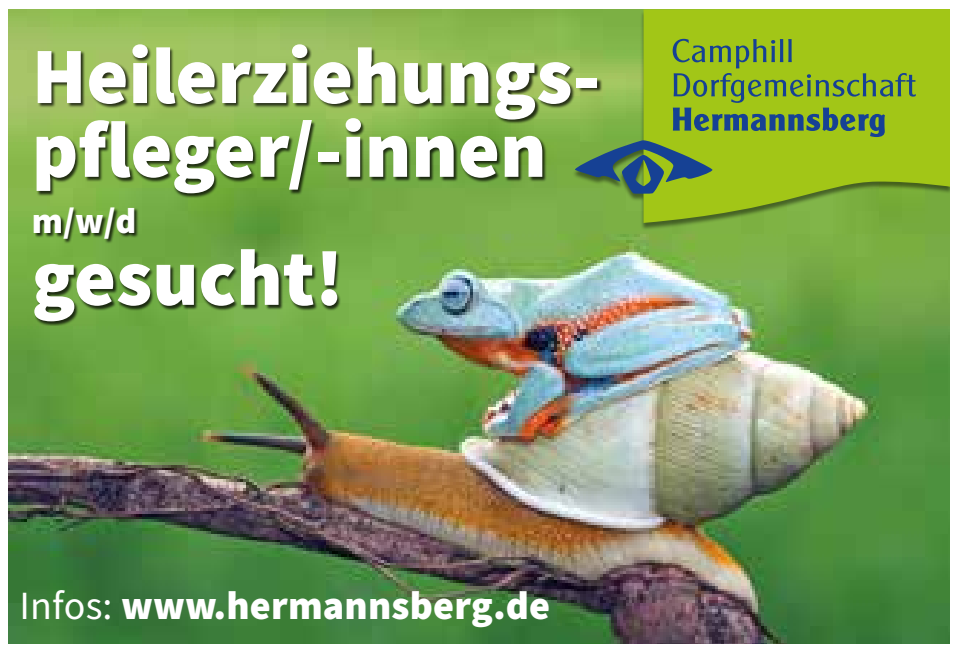
<style>
.page{position:relative;width:962px;height:658px;background:#fff}
.page>*{position:absolute;margin:0;border:0;box-sizing:border-box;transform-origin:0 0}
.t1{font:900 80px/73.6px "Source Sans Pro";color:#fff}
.t2{font:900 40px "Source Sans Pro";letter-spacing:.005em;color:#fff}
.t3{font:900 36px "Source Sans Pro";color:#fff}
.s1{font-weight:400}
</style>
<div class="page">
<img style="left:8px;top:9px;width:941px;height:634px">
<div style="left:571px;top:10px;width:378px;height:221px;background:#7cb044"></div>
<svg style="left:643px;top:9px;width:306px;height:214px;fill:#a2c617"></svg>
<svg style="left:602px;top:39px;width:325px;height:155px"></svg>
<div style="left:891px;top:108px;width:43px;height:31px;background:#a2c617"></div>
<div style="left:35px;top:45px;width:567px;height:281px;background:#000;opacity:.75"></div>
<p class="t1" style="left:32px;top:38px;width:570px">Heilerziehungs&shy;pfleger/-innen</p>
<p class="t3" style="left:32px;top:196px;width:106px">m/w/d</p>
<p class="t1" style="left:32px;top:240px;width:313px">gesucht!</p>
<p class="t2" style="left:20px;top:578px;width:532px"><span class="s1">Infos:</span> www.hermannsberg.de</p>
</div>
